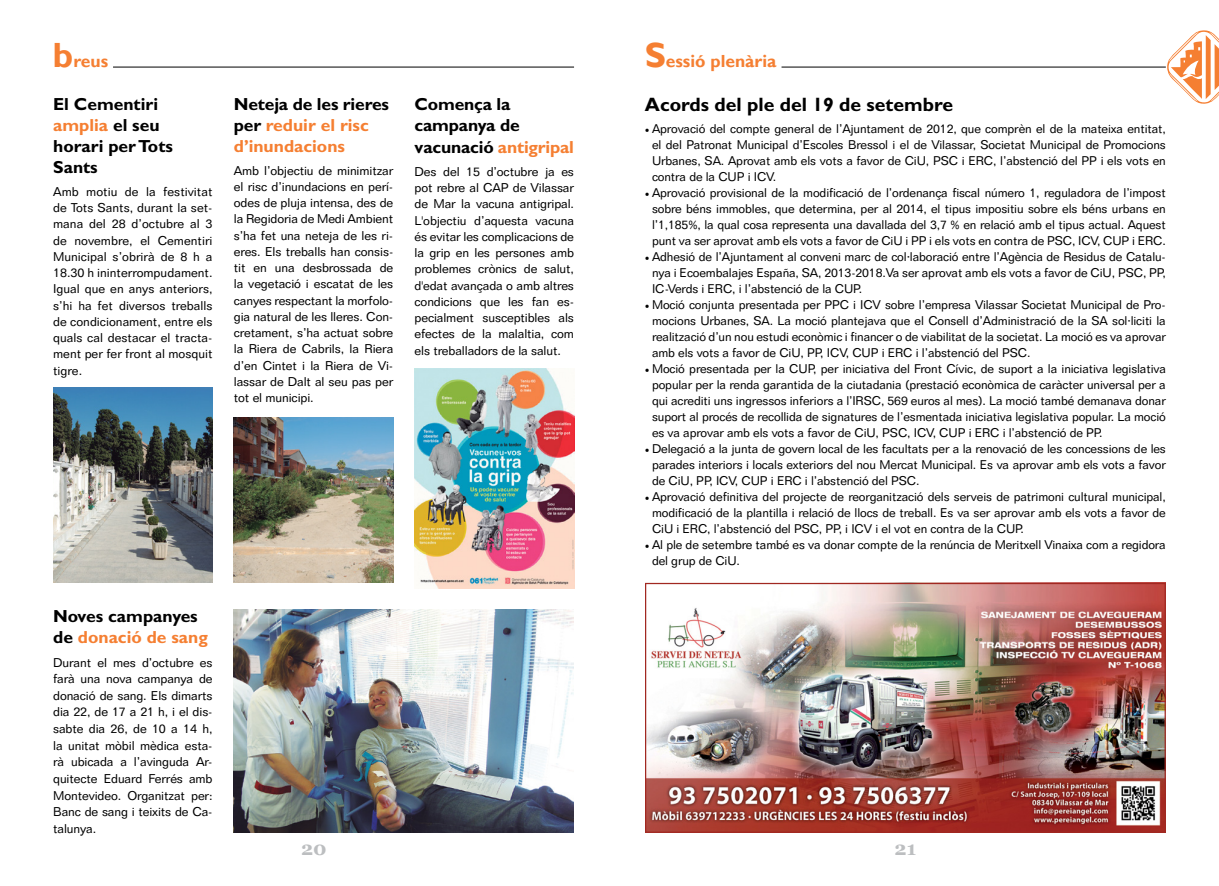
<style>
.page{position:relative;width:1219px;height:886px;background:#fff}
.page>*{position:absolute;margin:0;border:0;box-sizing:border-box;transform-origin:0 0}
.t1{font:700 19.38px "Gill Sans";color:#000}
.t2{font:700 19.25px "Georgia";color:#bcbec0}
.t3{font:700 17.5px/21.2px "Gill Sans";color:#000}
.t4{font:700 17.5px/21.2px "Gill Sans";letter-spacing:-.005em;color:#f57f32}
.t5{font:700 17.5px "Gill Sans";color:#f57f32}
.t6{font:12.5px/16.2px "Folio BT";letter-spacing:-.01em;color:#000;text-align:justify}
.t7{font:12.38px/16px "Folio BT";letter-spacing:-.01em;color:#000;text-align:justify}
.s1{font-size:35px}
.s2{color:#f57f32}
.s3{color:#000}
.s4{font-family:"Minion Pro"}
</style>
<div class="page">
<hr style="left:113px;top:67px;width:461px;height:1px;background:#000">
<svg style="left:1167px;top:30px;width:52px;height:74px"></svg>
<hr style="left:781px;top:67px;width:385px;height:1px;background:#000">
<img style="left:53px;top:387px;width:160px;height:196px">
<img style="left:234px;top:417px;width:159px;height:166px">
<img style="left:647px;top:585px;width:517px;height:246px">
<div style="left:645px;top:583px;width:521px;height:250px;border:1px solid #a12821"></div>
<img style="left:415px;top:369px;width:159px;height:219px">
<img style="left:234px;top:609px;width:339px;height:224px">
<h3 class="t5" style="left:53px;top:51px;width:57px"><span class="s1">b</span>reus</h3>
<h3 class="t5" style="left:645px;top:51px;width:133px"><span class="s1">S</span>essió plenària</h3>
<h3 class="t3" style="left:53px;top:93px;width:121px">El Cementiri <span class="s2">amplia</span> el seu horari per Tots<br>Sants</h3>
<p class="t6" style="left:53px;top:183px;width:161px">Amb motiu de la festivitat de Tots Sants, durant la set&shy;mana del 28 d’octubre al 3 de novembre, el Cementiri Municipal s’obrirà de 8 h a 18.30 h ininterrompudament.<br>Igual que en anys anteriors, s’hi ha fet diversos treballs de condicionament, entre els quals cal destacar el tracta&shy;ment per fer front al mosquit tigre.</p>
<h3 class="t3" style="left:53px;top:605px;width:156px;line-height:21.6px">Noves campanyes de <span class="s2">donació de sang</span></h3>
<p class="t6" style="left:53px;top:654px;width:161px;line-height:16.6px">Durant el mes d’octubre es farà una nova campanya de donació de sang. Els dimarts dia 22, de 17 a 21 h, i el dis&shy;sabte dia 26, de 10 a 14 h, la unitat mòbil mèdica esta&shy;rà ubicada a l’avinguda Ar&shy;quitecte Eduard Ferrés amb Montevideo. Organitzat per:<br>Banc de sang i teixits de Ca&shy;talunya.</p>
<h3 class="t4" style="left:234px;top:93px;width:157px"><span class="s3">Neteja de les rieres per</span> reduir el risc d’inundacions</h3>
<p class="t6" style="left:234px;top:162px;width:161px">Amb l’objectiu de minimitzar el risc d’inundacions en perí&shy;odes de pluja intensa, des de la Regidoria de Medi Ambient s’ha fet una neteja de les ri&shy;eres. Els treballs han consis&shy;tit en una desbrossada de la vegetació i escatat de les canyes respectant la morfolo&shy;gia natural de les lleres. Con&shy;cretament, s’ha actuat sobre la Riera de Cabrils, la Riera d’en Cintet i la Riera de Vi&shy;lassar de Dalt al seu pas per tot el municipi.</p>
<h3 class="t3" style="left:415px;top:92px;width:161px;line-height:21.9px">Comença la campanya de vacunació <span class="s2">antigripal</span></h3>
<p class="t6" style="left:415px;top:163px;width:161px">Des del 15 d’octubre ja es pot rebre al CAP de Vilassar de Mar la vacuna antigripal.<br>L'objectiu d’aquesta vacuna és evitar les complicacions de la grip en les persones amb problemes crònics de salut, d'edat avançada o amb altres condicions que les fan es&shy;pecialment susceptibles als efectes de la malaltia, com els treballadors de la salut.</p>
<h1 class="t1" style="left:645px;top:93px;width:310px">Acords del ple del 19 de setembre</h1>
<p class="t7" style="left:652px;top:121px;width:515px;text-indent:-7px"><span class="s4">•</span> Aprovació del compte general de l’Ajuntament de 2012, que comprèn el de la mateixa entitat, el del Patronat Municipal d’Escoles Bressol i el de Vilassar, Societat Municipal de Promocions Urbanes, SA. Aprovat amb els vots a favor de CiU, PSC i ERC, l’abstenció del PP i els vots en contra de la CUP i ICV.</p>
<p class="t7" style="left:645px;top:185px;width:522px;text-align:center"><span class="s4">•</span> Aprovació provisional de la modificació de l’ordenança fiscal número 1, reguladora de l’impost sobre béns immobles, que determina, per al 2014, el tipus impositiu sobre els béns urbans en l’1,185%, la qual cosa representa una davallada del 3,7 % en relació amb el tipus actual. Aquest punt va ser aprovat amb els vots a favor de CiU i PP i els vots en contra de PSC, ICV, CUP i ERC.</p>
<p class="t7" style="left:652px;top:249px;width:515px;text-indent:-7px"><span class="s4">•</span> Adhesió de l’Ajuntament al conveni marc de col·laboració entre l’Agència de Residus de Catalu&shy;nya i Ecoembalajes España, SA, 2013-2018.Va ser aprovat amb els vots a favor de CiU, PSC, PP, IC-Verds i ERC, i l’abstenció de la CUP.</p>
<p class="t7" style="left:652px;top:297px;width:515px;text-indent:-7px"><span class="s4">•</span> Moció conjunta presentada per PPC i ICV sobre l’empresa Vilassar Societat Municipal de Pro&shy;mocions Urbanes, SA. La moció plantejava que el Consell d’Administració de la SA sol·liciti la realització d’un nou estudi econòmic i financer o de viabilitat de la societat. La moció es va aprovar amb els vots a favor de CiU, PP, ICV, CUP i ERC i l’abstenció del PSC.</p>
<p class="t7" style="left:652px;top:361px;width:515px;text-indent:-7px"><span class="s4">•</span> Moció presentada per la CUP, per iniciativa del Front Cívic, de suport a la iniciativa legislativa popular per la renda garantida de la ciutadania (prestació econòmica de caràcter universal per a qui acrediti uns ingressos inferiors a l’IRSC, 569 euros al mes). La moció també demanava donar suport al procés de recollida de signatures de l’esmentada iniciativa legislativa popular. La moció es va aprovar amb els vots a favor de CiU, PSC, ICV, CUP i ERC i l’abstenció de PP.</p>
<p class="t7" style="left:652px;top:441px;width:515px;text-indent:-7px"><span class="s4">•</span> Delegació a la junta de govern local de les facultats per a la renovació de les concessions de les parades interiors i locals exteriors del nou Mercat Municipal. Es va aprovar amb els vots a favor de CiU, PP, ICV, CUP i ERC i l’abstenció del PSC.</p>
<p class="t7" style="left:652px;top:489px;width:515px;text-indent:-7px"><span class="s4">•</span> Aprovació definitiva del projecte de reorganització dels serveis de patrimoni cultural municipal, modificació de la plantilla i relació de llocs de treball. Es va ser aprovar amb els vots a favor de CiU i ERC, l’abstenció del PSC, PP, i ICV i el vot en contra de la CUP.</p>
<p class="t7" style="left:652px;top:537px;width:515px;text-indent:-7px"><span class="s4">•</span> Al ple de setembre també es va donar compte de la renúncia de Meritxell Vinaixa com a regidora del grup de CiU.</p>
<h2 class="t2" style="left:301px;top:836px;width:27px">20</h2>
<h2 class="t2" style="left:895px;top:836px;width:23px">21</h2>
</div>
